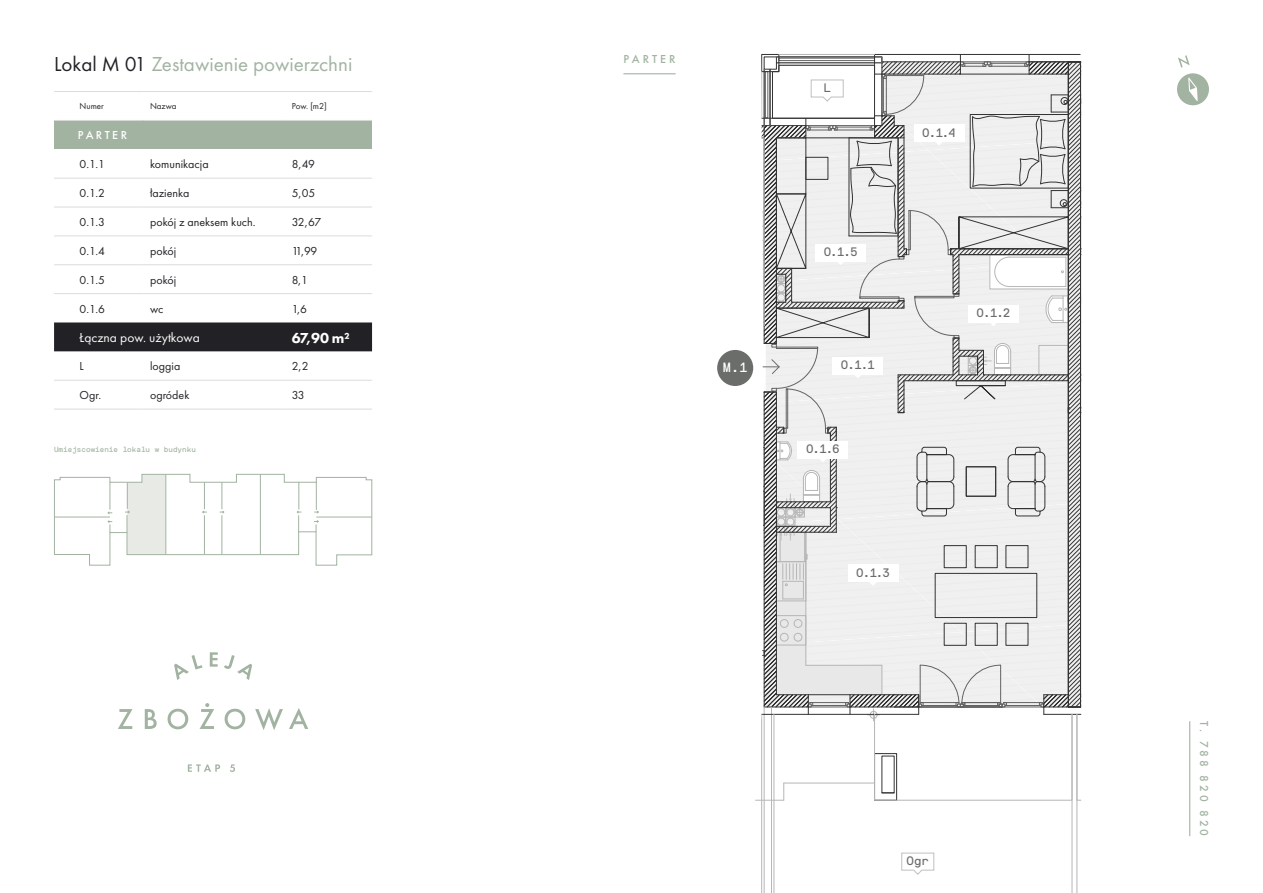
<style>
.page{position:relative;width:1263px;height:893px;background:#fff}
.page>*{position:absolute;margin:0;border:0;box-sizing:border-box;transform-origin:0 0}
.t1{font:21px "Futura PT";color:#a2b3a2}
.t2{font:800 15px "Futura PT";color:#fff}
.t3{font:13.5px "Futura PT";color:#fff}
.t4{font:13.35px "Replica Mono Pro";color:#fff}
.t5{font:12.3px "Replica Mono Pro";color:#6b6d6b}
.t6{font:12px "Futura PT";color:#212126}
.t7{font:500 12px "Futura PT";letter-spacing:.25em;color:#a2b3a2}
.t8{font:500 12px "Futura PT";letter-spacing:.2em;color:#fff}
.t9{font:9px "Futura PT";color:#212126}
.t10{font:7.5px "Replica Mono Pro";color:#a2b3a2}
.s1{color:#212126}
</style>
<div class="page">
<hr style="left:1189px;top:721px;width:1px;height:115px;background:#a2b3a2">
<hr style="left:623px;top:73px;width:53px;height:1px;background:#a2b3a2">
<svg style="left:1177px;top:55px;width:32px;height:51px"></svg>
<svg style="left:773px;top:801px;width:305px;height:92px"></svg>
<svg style="left:901px;top:852px;width:33px;height:23px"></svg>
<svg style="left:717px;top:54px;width:365px;height:747px"></svg>
<div style="left:717px;top:350px;width:36px;height:36px;background:#6b6d6b;border-radius:50%"></div>
<svg style="left:54px;top:177px;width:318px;height:232px"></svg>
<div style="left:54px;top:120px;width:318px;height:29px;background:#a2b3a2"></div>
<div style="left:54px;top:322px;width:318px;height:29px;background:#212126"></div>
<hr style="left:54px;top:178px;width:89px;height:1px;background:#dbdbdb">
<hr style="left:143px;top:178px;width:142px;height:1px;background:#dbdbdb">
<hr style="left:285px;top:178px;width:87px;height:1px;background:#dbdbdb">
<hr style="left:54px;top:380px;width:89px;height:1px;background:#dbdbdb">
<hr style="left:143px;top:380px;width:142px;height:1px;background:#dbdbdb">
<hr style="left:285px;top:380px;width:87px;height:1px;background:#dbdbdb">
<hr style="left:54px;top:207px;width:89px;height:1px;background:#dbdbdb">
<hr style="left:143px;top:207px;width:142px;height:1px;background:#dbdbdb">
<hr style="left:285px;top:207px;width:87px;height:1px;background:#dbdbdb">
<hr style="left:54px;top:409px;width:89px;height:1px;background:#dbdbdb">
<hr style="left:143px;top:409px;width:142px;height:1px;background:#dbdbdb">
<hr style="left:285px;top:409px;width:87px;height:1px;background:#dbdbdb">
<hr style="left:54px;top:235px;width:89px;height:1px;background:#dbdbdb">
<hr style="left:143px;top:235px;width:142px;height:1px;background:#dbdbdb">
<hr style="left:285px;top:235px;width:87px;height:1px;background:#dbdbdb">
<hr style="left:54px;top:264px;width:89px;height:1px;background:#dbdbdb">
<hr style="left:143px;top:264px;width:142px;height:1px;background:#dbdbdb">
<hr style="left:285px;top:264px;width:87px;height:1px;background:#dbdbdb">
<hr style="left:54px;top:293px;width:89px;height:1px;background:#dbdbdb">
<hr style="left:143px;top:293px;width:142px;height:1px;background:#dbdbdb">
<hr style="left:285px;top:293px;width:87px;height:1px;background:#dbdbdb">
<hr style="left:54px;top:91px;width:89px;height:1px;background:#dbdbdb">
<hr style="left:143px;top:91px;width:142px;height:1px;background:#dbdbdb">
<hr style="left:285px;top:91px;width:87px;height:1px;background:#dbdbdb">
<hr style="left:54px;top:120px;width:89px;height:1px;background:#dbdbdb">
<hr style="left:143px;top:120px;width:142px;height:1px;background:#dbdbdb">
<hr style="left:285px;top:120px;width:87px;height:1px;background:#dbdbdb">
<svg style="left:174px;top:655px;width:28px;height:25px"></svg>
<svg style="left:210px;top:652px;width:8px;height:15px"></svg>
<svg style="left:224px;top:655px;width:28px;height:25px"></svg>
<svg style="left:118px;top:709px;width:15px;height:20px"></svg>
<svg style="left:145px;top:709px;width:12px;height:20px"></svg>
<svg style="left:168px;top:709px;width:20px;height:20px"></svg>
<svg style="left:199px;top:703px;width:15px;height:26px"></svg>
<svg style="left:225px;top:709px;width:20px;height:20px"></svg>
<svg style="left:255px;top:708px;width:28px;height:22px"></svg>
<svg style="left:289px;top:708px;width:19px;height:21px"></svg>
<svg style="left:188px;top:764px;width:32px;height:8px"></svg>
<svg style="left:230px;top:764px;width:5px;height:8px"></svg>
<svg style="left:54px;top:474px;width:318px;height:92px"></svg>
<h1 class="t1" style="left:54px;top:51px;width:300px"><span class="s1">Lokal M 01</span> Zestawienie powierzchni</h1>
<p class="t9" style="left:80px;top:101px;width:26px">Numer</p>
<p class="t9" style="left:150px;top:101px;width:28px">Nazwa</p>
<p class="t9" style="left:292px;top:101px;width:37px">Pow. [m2]</p>
<p class="t8" style="left:78px;top:128px;width:51px">PARTER</p>
<p class="t6" style="left:80px;top:157px;width:27px">0.1.1</p>
<p class="t6" style="left:150px;top:157px;width:60px">komunikacja</p>
<p class="t6" style="left:292px;top:157px;width:25px">8,49</p>
<p class="t6" style="left:80px;top:186px;width:27px">0.1.2</p>
<p class="t6" style="left:150px;top:186px;width:41px">łazienka</p>
<p class="t6" style="left:292px;top:186px;width:25px">5,05</p>
<p class="t6" style="left:80px;top:215px;width:27px">0.1.3</p>
<p class="t6" style="left:150px;top:215px;width:107px">pokój z aneksem kuch.</p>
<p class="t6" style="left:292px;top:215px;width:31px">32,67</p>
<p class="t6" style="left:80px;top:244px;width:27px">0.1.4</p>
<p class="t6" style="left:150px;top:244px;width:28px">pokój</p>
<p class="t6" style="left:292px;top:244px;width:27px">11,99</p>
<p class="t6" style="left:80px;top:273px;width:27px">0.1.5</p>
<p class="t6" style="left:150px;top:273px;width:28px">pokój</p>
<p class="t6" style="left:292px;top:273px;width:18px">8,1</p>
<p class="t6" style="left:80px;top:301px;width:27px">0.1.6</p>
<p class="t6" style="left:150px;top:301px;width:15px">wc</p>
<p class="t6" style="left:292px;top:301px;width:17px">1,6</p>
<p class="t3" style="left:80px;top:330px;width:122px">Łączna pow. użytkowa</p>
<p class="t2" style="left:292px;top:328px;width:60px">67,90 m²</p>
<p class="t6" style="left:80px;top:359px;width:6px">L</p>
<p class="t6" style="left:150px;top:359px;width:32px">loggia</p>
<p class="t6" style="left:292px;top:359px;width:18px">2,2</p>
<p class="t6" style="left:80px;top:388px;width:23px">Ogr.</p>
<p class="t6" style="left:150px;top:388px;width:41px">ogródek</p>
<p class="t6" style="left:292px;top:388px;width:15px">33</p>
<p class="t10" style="left:54px;top:446px;width:143px">Umiejscowienie lokalu w budynku</p>
<p class="t7" style="left:623px;top:52px;width:54px">PARTER</p>
<p class="t4" style="left:723px;top:360px;width:26px">M.1</p>
<p class="t5" style="left:823px;top:81px;width:9px">L</p>
<p class="t5" style="left:824px;top:245px;width:35px">0.1.5</p>
<p class="t5" style="left:841px;top:358px;width:35px">0.1.1</p>
<p class="t5" style="left:806px;top:442px;width:35px">0.1.6</p>
<p class="t5" style="left:922px;top:126px;width:35px">0.1.4</p>
<p class="t5" style="left:976px;top:306px;width:35px">0.1.2</p>
<p class="t5" style="left:856px;top:566px;width:35px">0.1.3</p>
<p class="t5" style="left:906px;top:854px;width:24px">Ogr</p>
<p class="t7" style="left:1211px;top:721px;width:116px;rotate:90deg">T. 788 820 820</p>
</div>
